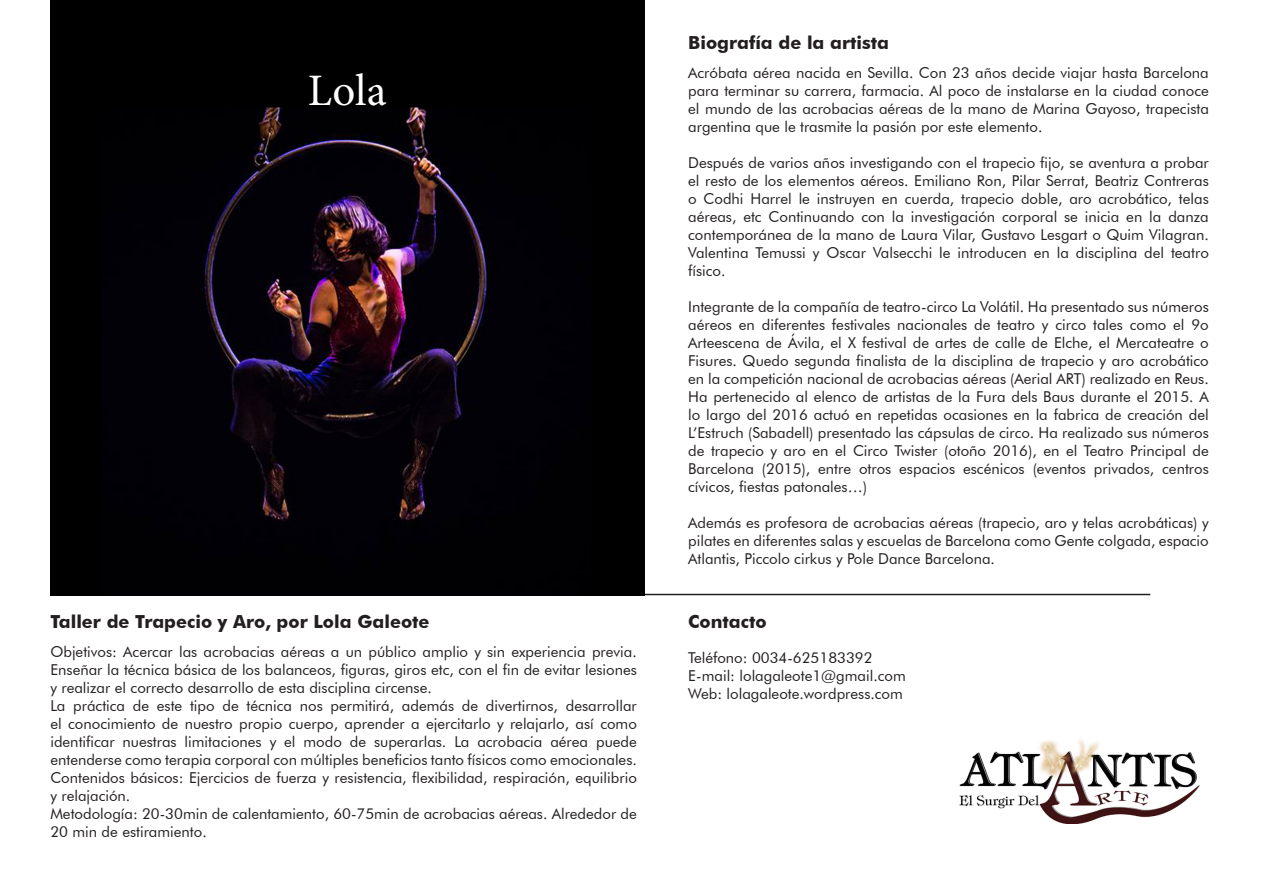
<style>
.page{position:relative;width:1263px;height:893px;background:#fff}
.page>*{position:absolute;margin:0;border:0;box-sizing:border-box;transform-origin:0 0}
.t1{font:45px "Minion Pro";color:#fff}
.t2{font:700 18px "Futura BT";color:#231f20}
.t3{font:15px/18px "Futura BT";color:#231f20;text-align:justify}
</style>
<div class="page">
<img style="left:959px;top:740px;width:241px;height:84px">
<hr style="left:640px;top:594px;width:510px;height:1px;background:#231f20">
<img style="left:50px;top:0;width:594px;height:595px">
<p class="t1" style="left:308px;top:61px;width:80px">Lola</p>
<p class="t2" style="left:50px;top:610px;width:381px">Taller de Trapecio y Aro, por Lola Galeote</p>
<p class="t3" style="left:50px;top:643px;width:588px">Objetivos: Acercar las acrobacias aéreas a un público amplio y sin experiencia previa.<br>Enseñar la técnica básica de los balanceos, figuras, giros etc, con el fin de evitar lesiones y realizar el correcto desarrollo de esta disciplina circense.</p>
<p class="t3" style="left:50px;top:697px;width:588px">La práctica de este tipo de técnica nos permitirá, además de divertirnos, desarrollar el conocimiento de nuestro propio cuerpo, aprender a ejercitarlo y relajarlo, así como identificar nuestras limitaciones y el modo de superarlas. La acrobacia aérea puede entenderse como terapia corporal con múltiples beneficios tanto físicos como emocionales.</p>
<p class="t3" style="left:50px;top:769px;width:588px">Contenidos básicos: Ejercicios de fuerza y resistencia, flexibilidad, respiración, equilibrio y relajación.</p>
<p class="t3" style="left:50px;top:805px;width:588px">Metodología: 20-30min de calentamiento, 60-75min de acrobacias aéreas. Alrededor de<br>20 min de estiramiento.</p>
<p class="t2" style="left:688px;top:32px;width:202px">Biografía de la artista</p>
<p class="t3" style="left:688px;top:64px;width:522px">Acróbata aérea nacida en Sevilla. Con 23 años decide viajar hasta Barcelona para terminar su carrera, farmacia. Al poco de instalarse en la ciudad conoce el mundo de las acrobacias aéreas de la mano de Marina Gayoso, trapecista argentina que le trasmite la pasión por este elemento.</p>
<p class="t3" style="left:688px;top:154px;width:522px">Después de varios años investigando con el trapecio fijo, se aventura a probar el resto de los elementos aéreos. Emiliano Ron, Pilar Serrat, Beatriz Contreras o Codhi Harrel le instruyen en cuerda, trapecio doble, aro acrobático, telas aéreas, etc Continuando con la investigación corporal se inicia en la danza contemporánea de la mano de Laura Vilar, Gustavo Lesgart o Quim Vilagran.<br>Valentina Temussi y Oscar Valsecchi le introducen en la disciplina del teatro físico.</p>
<p class="t3" style="left:688px;top:298px;width:522px">Integrante de la compañía de teatro-circo La Volátil. Ha presentado sus números aéreos en diferentes festivales nacionales de teatro y circo tales como el 9o Arteescena de Ávila, el X festival de artes de calle de Elche, el Mercateatre o Fisures. Quedo segunda finalista de la disciplina de trapecio y aro acrobático en la competición nacional de acrobacias aéreas (Aerial ART) realizado en Reus.<br>Ha pertenecido al elenco de artistas de la Fura dels Baus durante el 2015. A lo largo del 2016 actuó en repetidas ocasiones en la fabrica de creación del L’Estruch (Sabadell) presentado las cápsulas de circo. Ha realizado sus números de trapecio y aro en el Circo Twister (otoño 2016), en el Teatro Principal de Barcelona (2015), entre otros espacios escénicos (eventos privados, centros cívicos, fiestas patonales…)</p>
<p class="t3" style="left:688px;top:514px;width:522px">Además es profesora de acrobacias aéreas (trapecio, aro y telas acrobáticas) y pilates en diferentes salas y escuelas de Barcelona como Gente colgada, espacio Atlantis, Piccolo cirkus y Pole Dance Barcelona.</p>
<p class="t2" style="left:688px;top:610px;width:80px">Contacto</p>
<p class="t3" style="left:688px;top:648px;width:219px;text-align:left">Teléfono: 0034-625183392<br>E-mail: lolagaleote1@gmail.com<br>Web: lolagaleote.wordpress.com</p>
</div>
